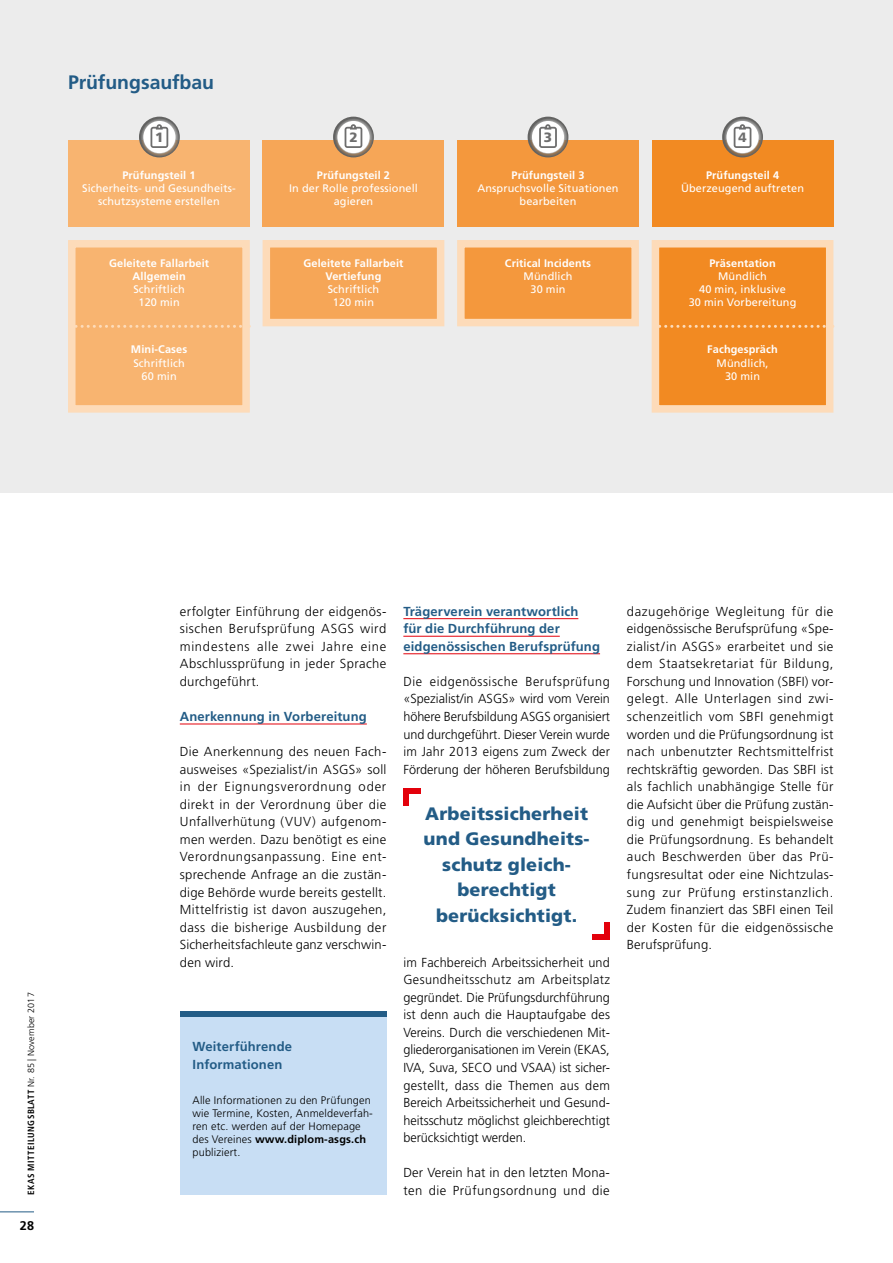
<style>
.page{position:relative;width:893px;height:1263px;background:#fff}
.page>*{position:absolute;margin:0;border:0;box-sizing:border-box;transform-origin:0 0}
.t1{font:700 19.5px "Frutiger LT Std";letter-spacing:-.005em;color:#235c86}
.t2{font:900 18px/25.5px "Frutiger LT Std";letter-spacing:.01em;color:#235c86;text-align:center}
.t3{font:900 13.5px "Frutiger LT Std";color:#6e6e6e}
.t4{font:300 13.05px/17.5px "Frutiger LT Std";letter-spacing:.015em;color:#000;text-align:justify}
.t5{font:700 13.05px/17.5px "Frutiger LT Std";letter-spacing:.01em;color:#235c86}
.t6{font:700 12.6px "Frutiger LT Std";color:#000}
.t7{font:10.95px/13px "Frutiger LT Std";letter-spacing:.01em;color:#fff;text-align:center}
.t8{font:700 10.95px/13px "Frutiger LT Std";letter-spacing:.01em;color:#fff;text-align:center}
.t9{font:300 10.95px/13.2px "Frutiger LT Std";letter-spacing:.015em;color:#000}
.t10{font:700 condensed 9px "Frutiger LT Std";letter-spacing:.05em;color:#000}
.s1{font-weight:300;font-stretch:normal}
.s2{font-weight:700}
</style>
<div class="page">
<div style="left:0;top:0;width:893px;height:493px;background:#ececec"></div>
<hr style="left:180px;top:724px;width:187px;height:1px;background:#e3000b">
<hr style="left:403px;top:618px;width:175px;height:1px;background:#e3000b">
<hr style="left:403px;top:636px;width:157px;height:1px;background:#e3000b">
<hr style="left:403px;top:653px;width:197px;height:1px;background:#e3000b">
<div style="left:68px;top:240px;width:182px;height:173px;background:#f8b470;border:8px solid #fddbb9"></div>
<div style="left:263px;top:240px;width:181px;height:86px;background:#f6a657;border:8px solid #fddbb9"></div>
<div style="left:457px;top:240px;width:182px;height:86px;background:#f4983d;border:8px solid #fddbb9"></div>
<div style="left:652px;top:240px;width:181px;height:173px;background:#f28a22;border:8px solid #fddbb9"></div>
<div style="left:68px;top:140px;width:182px;height:87px;background:#f8b470"></div>
<div style="left:263px;top:140px;width:181px;height:87px;background:#f6a657"></div>
<div style="left:457px;top:140px;width:182px;height:87px;background:#f4983d"></div>
<div style="left:652px;top:140px;width:181px;height:87px;background:#f28a22"></div>
<svg style="left:143px;top:120px;width:33px;height:34px"></svg>
<div style="left:139px;top:117px;width:41px;height:40px;border:4px solid #626261;border-radius:50%"></div>
<svg style="left:151px;top:124px;width:17px;height:24px"></svg>
<svg style="left:337px;top:120px;width:33px;height:34px"></svg>
<div style="left:333px;top:117px;width:41px;height:40px;border:4px solid #626261;border-radius:50%"></div>
<svg style="left:345px;top:124px;width:17px;height:24px"></svg>
<svg style="left:531px;top:120px;width:34px;height:34px"></svg>
<div style="left:528px;top:117px;width:40px;height:40px;border:4px solid #626261;border-radius:50%"></div>
<svg style="left:539px;top:124px;width:18px;height:24px"></svg>
<svg style="left:726px;top:120px;width:33px;height:34px"></svg>
<div style="left:722px;top:117px;width:41px;height:40px;border:4px solid #626261;border-radius:50%"></div>
<svg style="left:734px;top:124px;width:17px;height:24px"></svg>
<svg style="left:70px;top:325px;width:179px;height:3px"></svg>
<svg style="left:654px;top:325px;width:179px;height:3px"></svg>
<div style="left:180px;top:1011px;width:206px;height:184px;background:#c8def4"></div>
<div style="left:180px;top:1011px;width:206px;height:5px;background:#235c86"></div>
<div style="left:605px;top:921px;width:5px;height:18px;background:#e3000b"></div>
<div style="left:592px;top:934px;width:13px;height:5px;background:#e3000b"></div>
<div style="left:403px;top:788px;width:5px;height:18px;background:#e3000b"></div>
<div style="left:408px;top:788px;width:13px;height:5px;background:#e3000b"></div>
<hr style="left:0;top:1211px;width:34px;height:1px;background:#235c86">
<h1 class="t1" style="left:68px;top:71px;width:148px">Prüfungsaufbau</h1>
<p class="t3" style="left:155px;top:129px;width:10px">1</p>
<p class="t3" style="left:349px;top:129px;width:10px">2</p>
<p class="t3" style="left:544px;top:129px;width:10px">3</p>
<p class="t3" style="left:738px;top:129px;width:10px">4</p>
<p class="t8" style="left:122px;top:169px;width:75px">Prüfungsteil 1</p>
<p class="t7" style="left:82px;top:182px;width:155px">Sicherheits- und Gesundheits&shy;schutzsysteme erstellen</p>
<p class="t8" style="left:317px;top:169px;width:75px">Prüfungsteil 2</p>
<p class="t7" style="left:289px;top:182px;width:130px">In der Rolle professionell agieren</p>
<p class="t8" style="left:511px;top:169px;width:75px">Prüfungsteil 3</p>
<p class="t7" style="left:477px;top:182px;width:143px">Anspruchsvolle Situationen bearbeiten</p>
<p class="t8" style="left:706px;top:169px;width:75px">Prüfungsteil 4</p>
<p class="t7" style="left:681px;top:182px;width:125px">Überzeugend auftreten</p>
<p class="t8" style="left:109px;top:257px;width:101px">Geleitete Fallarbeit<br>Allgemein</p>
<p class="t7" style="left:133px;top:283px;width:53px">Schriftlich<br>120 min</p>
<p class="t8" style="left:303px;top:257px;width:101px">Geleitete Fallarbeit<br>Vertiefung</p>
<p class="t7" style="left:328px;top:283px;width:53px">Schriftlich<br>120 min</p>
<p class="t8" style="left:505px;top:257px;width:88px">Critical Incidents</p>
<p class="t7" style="left:524px;top:270px;width:50px">Mündlich<br>30 min</p>
<p class="t8" style="left:709px;top:257px;width:68px">Präsentation</p>
<p class="t7" style="left:689px;top:270px;width:109px">Mündlich<br>40 min, inklusive<br>30 min Vorbereitung</p>
<p class="t8" style="left:131px;top:343px;width:58px">Mini-Cases</p>
<p class="t7" style="left:133px;top:356px;width:53px">Schriftlich<br>60 min</p>
<p class="t8" style="left:707px;top:343px;width:72px">Fachgespräch</p>
<p class="t7" style="left:717px;top:356px;width:53px">Mündlich,<br>30 min</p>
<p class="t10" style="left:26px;top:1195px;width:204px;rotate:-90deg">EKAS MITTEILUNGSBLATT <span class="s1">Nr. 85 | November 2017</span></p>
<p class="t6" style="left:20px;top:1218px;width:16px">28</p>
<p class="t4" style="left:180px;top:603px;width:208px">erfolgter Einführung der eidgenös&shy;sischen Berufsprüfung ASGS wird mindestens alle zwei Jahre eine Abschlussprüfung in jeder Sprache durchgeführt.</p>
<p class="t5" style="left:180px;top:708px;width:189px">Anerkennung in Vorbereitung</p>
<p class="t4" style="left:180px;top:743px;width:208px">Die Anerkennung des neuen Fach&shy;ausweises «Spezialist/in ASGS» soll in der Eignungsverordnung oder direkt in der Verordnung über die Unfallverhütung (VUV) aufgenom&shy;men werden. Dazu benötigt es eine Verordnungsanpassung. Eine ent&shy;sprechende Anfrage an die zustän&shy;dige Behörde wurde bereits gestellt.<br>Mittelfristig ist davon auszugehen, dass die bisherige Ausbildung der Sicherheitsfachleute ganz verschwin&shy;den wird.</p>
<p class="t5" style="left:193px;top:1038px;width:101px">Weiterführende<br>Informationen</p>
<p class="t9" style="left:193px;top:1093px;width:182px">Alle Informationen zu den Prüfungen wie Termine, Kosten, Anmeldeverfah&shy;ren etc. werden auf der Homepage des Vereines <span class="s2">www.diplom-asgs.ch </span>publiziert.</p>
<p class="t5" style="left:403px;top:602px;width:198px">Trägerverein verantwortlich<br>für die Durchführung der eidgenössischen Berufsprüfung</p>
<p class="t4" style="left:403px;top:673px;width:208px">Die eidgenössische Berufsprüfung «Spezialist/in ASGS» wird vom Verein höhere Berufsbildung ASGS organisiert und durchgeführt. Dieser Verein wurde im Jahr 2013 eigens zum Zweck der Förderung der höheren Berufsbildung</p>
<h2 class="t2" style="left:424px;top:800px;width:168px">Arbeitssicherheit und Gesundheits&shy;schutz gleich&shy;berechtigt berücksichtigt.</h2>
<p class="t4" style="left:403px;top:954px;width:208px">im Fachbereich Arbeitssicherheit und Gesundheitsschutz am Arbeitsplatz gegründet. Die Prüfungsdurchführung ist denn auch die Hauptaufgabe des Vereins. Durch die verschiedenen Mit&shy;gliederorganisationen im Verein (EKAS, IVA, Suva, SECO und VSAA) ist sicher&shy;gestellt, dass die Themen aus dem Bereich Arbeitssicherheit und Gesund&shy;heitsschutz möglichst gleichberechtigt berücksichtigt werden.</p>
<p class="t4" style="left:403px;top:1164px;width:208px">Der Verein hat in den letzten Mona&shy;ten die Prüfungsordnung und die</p>
<p class="t4" style="left:627px;top:603px;width:208px">dazugehörige Wegleitung für die eidgenössische Berufsprüfung «Spe&shy;zialist/in ASGS» erarbeitet und sie dem Staatsekretariat für Bildung, Forschung und Innovation (SBFI) vor&shy;gelegt. Alle Unterlagen sind zwi&shy;schenzeitlich vom SBFI genehmigt worden und die Prüfungsordnung ist nach unbenutzter Rechtsmittelfrist rechtskräftig geworden. Das SBFI ist als fachlich unabhängige Stelle für die Aufsicht über die Prüfung zustän&shy;dig und genehmigt beispielsweise die Prüfungsordnung. Es behandelt auch Beschwerden über das Prü&shy;fungsresultat oder eine Nichtzulas&shy;sung zur Prüfung erstinstanzlich.<br>Zudem finanziert das SBFI einen Teil der Kosten für die eidgenössische Berufsprüfung.</p>
</div>
